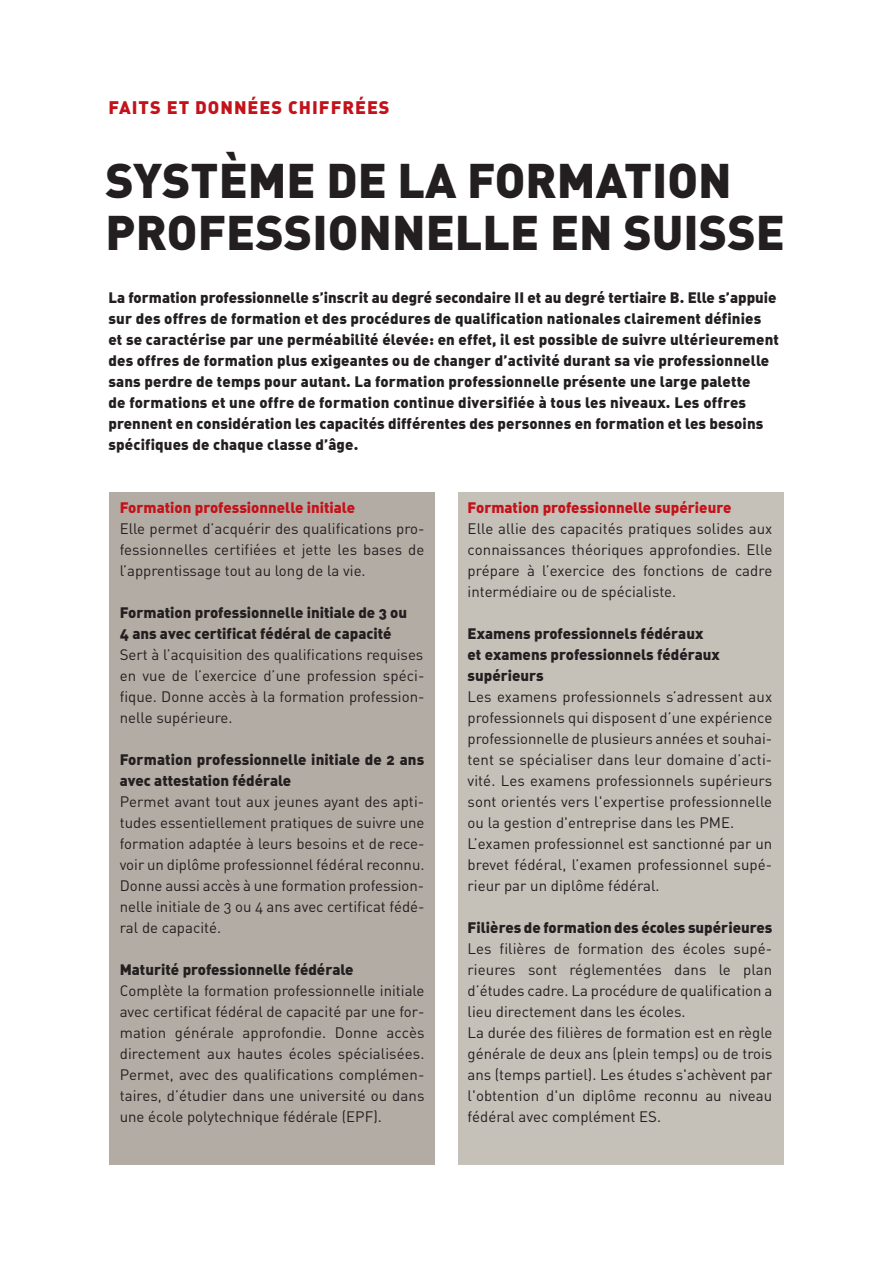
<style>
.page{position:relative;width:893px;height:1263px;background:#fff}
.page>*{position:absolute;margin:0;border:0;box-sizing:border-box;transform-origin:0 0}
.t1{font:48px/52.5px "DIN Black Alternate";color:#231f20}
.t2{font:18px "DIN Black Alternate";letter-spacing:.055em;color:#c4121a}
.t3{font:15px/21px "DIN Regular Alternate";color:#231f20;text-align:justify}
.t4{font:15px/21px "DIN Black Alternate";letter-spacing:.005em;color:#231f20}
.t5{font:15px "DIN Black Alternate";color:#c4121a}
</style>
<div class="page">
<div style="left:458px;top:492px;width:326px;height:672px;background:#c5c0b8"></div>
<div style="left:110px;top:492px;width:325px;height:672px;background:#b3aca4"></div>
<p class="t2" style="left:108px;top:97px;width:283px">FAITS ET DONNÉES CHIFFRÉES</p>
<h1 class="t1" style="left:106px;top:155px;width:681px">SYSTÈME DE LA FORMATION<br>PROFESSIONNELLE EN SUISSE</h1>
<p class="t4" style="left:108px;top:287px;width:672px">La formation professionnelle s’inscrit au degré secondaire II et au degré tertiaire B. Elle s’appuie sur des offres de formation et des procédures de qualification nationales clairement définies et se caractérise par une perméabilité élevée: en effet, il est possible de suivre ultérieurement des offres de formation plus exigeantes ou de changer d’activité durant sa vie professionnelle sans perdre de temps pour autant. La formation professionnelle présente une large palette<br>de formations et une offre de formation continue diversifiée à tous les niveaux. Les offres prennent en considération les capacités différentes des personnes en formation et les besoins spécifiques de chaque classe d’âge.</p>
<p class="t5" style="left:120px;top:499px;width:237px">Formation professionnelle initiale</p>
<p class="t3" style="left:120px;top:518px;width:306px">Elle permet d’acquérir des qualifications pro&shy;fessionnelles certifiées et jette les bases de l’apprentissage tout au long de la vie.</p>
<p class="t4" style="left:120px;top:602px;width:289px">Formation professionnelle initiale de 3 ou<br>4 ans avec certificat fédéral de capacité</p>
<p class="t3" style="left:120px;top:644px;width:306px">Sert à l’acquisition des qualifications requises en vue de l’exercice d’une profession spéci&shy;fique. Donne accès à la formation profession&shy;nelle supérieure.</p>
<p class="t4" style="left:120px;top:749px;width:306px">Formation professionnelle initiale de 2 ans avec attestation fédérale</p>
<p class="t3" style="left:120px;top:791px;width:306px">Permet avant tout aux jeunes ayant des apti - tudes essentiellement pratiques de suivre une formation adaptée à leurs besoins et de rece&shy;voir un diplôme professionnel fédéral reconnu.<br>Donne aussi accès à une formation profession&shy;nelle initiale de 3 ou 4 ans avec certificat fédé&shy;ral de capacité.</p>
<p class="t4" style="left:120px;top:959px;width:235px">Maturité professionnelle fédérale</p>
<p class="t3" style="left:120px;top:980px;width:306px">Complète la formation professionnelle initiale avec certificat fédéral de capacité par une for&shy;mation générale approfondie. Donne accès directement aux hautes écoles spécialisées.<br>Permet, avec des qualifications complémen&shy;taires, d’étudier dans une université ou dans une école polytechnique fédérale (EPF).</p>
<p class="t5" style="left:468px;top:499px;width:265px">Formation professionnelle supérieure</p>
<p class="t3" style="left:468px;top:518px;width:306px">Elle allie des capacités pratiques solides aux connaissances théoriques approfondies. Elle prépare à l’exercice des fonctions de cadre intermédiaire ou de spécialiste.</p>
<p class="t4" style="left:468px;top:623px;width:254px">Examens professionnels fédéraux et examens professionnels fédéraux supérieurs</p>
<p class="t3" style="left:468px;top:686px;width:306px;text-align:left">Les examens professionnels s’adressent aux professionnels qui disposent d’une expérience professionnelle de plusieurs années et souhai&shy;tent se spécialiser dans leur domaine d’acti&shy;vité. Les examens professionnels supérieurs sont orientés vers l'expertise professionnelle ou la gestion d'entreprise dans les PME.<br>L’examen professionnel est sanctionné par un brevet fédéral, l’examen professionnel supé&shy;rieur par un diplôme fédéral.</p>
<p class="t4" style="left:468px;top:917px;width:306px">Filières de formation des écoles supérieures</p>
<p class="t3" style="left:468px;top:938px;width:306px;text-align:left">Les filières de formation des écoles supé&shy;rieures sont réglementées dans le plan d’études cadre. La procédure de qualification a lieu directement dans les écoles.<br>La durée des filières de formation est en règle générale de deux ans (plein temps) ou de trois ans (temps partiel). Les études s'achèvent par l'obtention d'un diplôme reconnu au niveau fédéral avec complément ES.</p>
</div>
